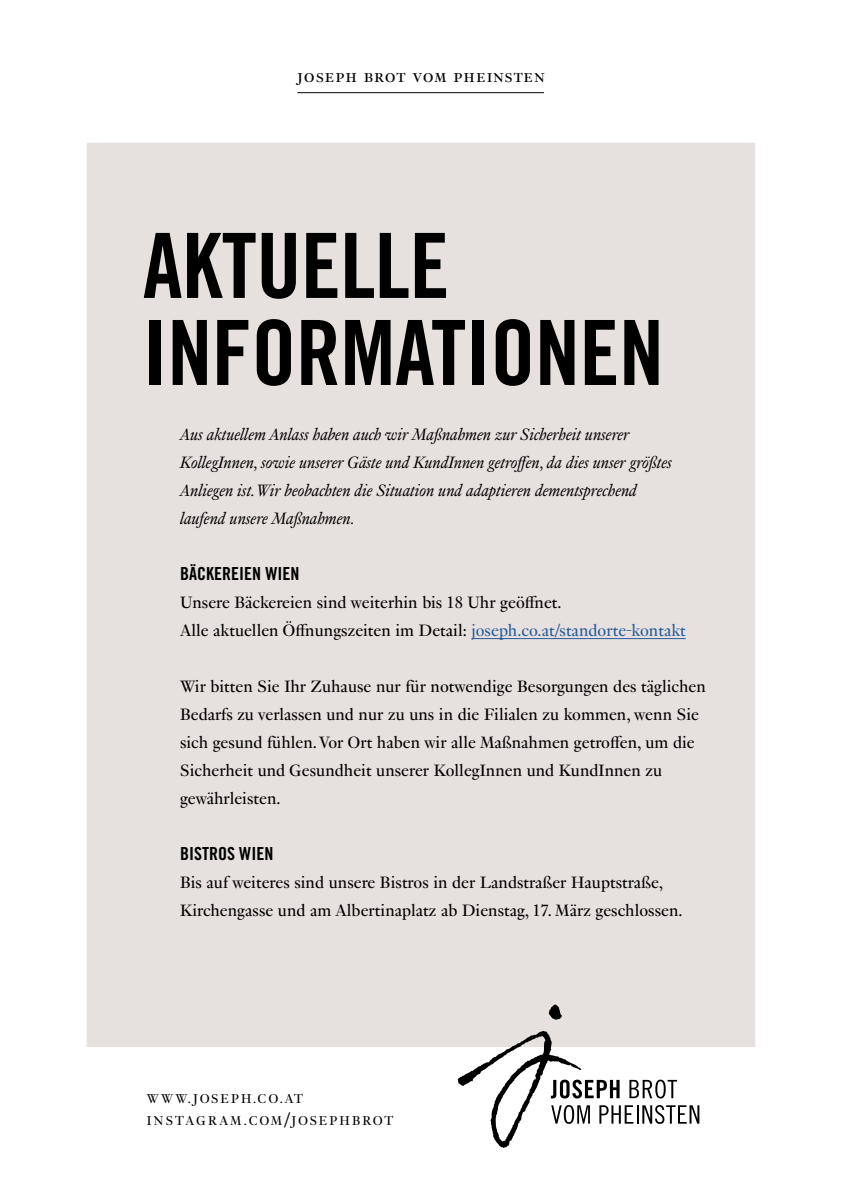
<style>
.page{position:relative;width:842px;height:1191px;background:#fff}
.page>*{position:absolute;margin:0;border:0;box-sizing:border-box;transform-origin:0 0}
.t1{font:90px/87px "Trade Gothic LT Std Bd Cn 20";letter-spacing:-.005em;color:#000}
.t2{font:20px "Genath";letter-spacing:.045em;color:#000}
.t3{font:18px/28px "Genath";color:#000}
.t4{font:italic 18px/28px "Genath";color:#000}
.t5{font:18px "Trade Gothic LT Std Bd Cn 20";color:#000}
.t6{font:14px/22px "Genath";letter-spacing:.14em;color:#000}
.s1{color:#275b9b}
.s2{font-size:20px}
</style>
<div class="page">
<div style="left:87px;top:143px;width:668px;height:903px;background:#e6e1de"></div>
<svg style="left:549px;top:1004px;width:13px;height:16px"></svg>
<svg style="left:458px;top:1031px;width:241px;height:116px"></svg>
<hr style="left:297px;top:92px;width:247px;height:1px;background:#000">
<hr style="left:471px;top:638px;width:215px;height:1px;background:#275b9b">
<p class="t2" style="left:297px;top:61px;width:249px">joseph brot vom pheinsten</p>
<h1 class="t1" style="left:143px;top:222px;width:523px">AKTUELLE<br>INFORMATIONEN</h1>
<p class="t4" style="left:180px;top:419px;width:493px">Aus aktuellem Anlass haben auch wir Maßnahmen zur Sicherheit unserer KollegInnen, sowie unserer Gäste und KundInnen getroffen, da dies unser größtes Anliegen ist. Wir beobachten die Situation und adaptieren dementsprechend laufend unsere Maßnahmen.</p>
<p class="t5" style="left:180px;top:563px;width:121px">BÄCKEREIEN WIEN</p>
<p class="t3" style="left:180px;top:587px;width:507px">Unsere Bäckereien sind weiterhin bis 18 Uhr geöffnet.<br>Alle aktuellen Öffnungszeiten im Detail: <span class="s1">joseph.co.at/standorte-kontakt</span></p>
<p class="t3" style="left:180px;top:671px;width:527px">Wir bitten Sie Ihr Zuhause nur für notwendige Besorgungen des täglichen Bedarfs zu verlassen und nur zu uns in die Filialen zu kommen, wenn Sie sich gesund fühlen. Vor Ort haben wir alle Maßnahmen getroffen, um die Sicherheit und Gesundheit unserer KollegInnen und KundInnen zu gewährleisten.</p>
<p class="t5" style="left:180px;top:843px;width:95px">BISTROS WIEN</p>
<p class="t3" style="left:180px;top:867px;width:504px">Bis auf weiteres sind unsere Bistros in der Landstraßer Hauptstraße,<br>Kirchengasse und am Albertinaplatz ab Dienstag, 17. März geschlossen.</p>
<p class="t6" style="left:147px;top:1086px;width:248px">WWW.JOSEPH.CO.AT<br>INSTAGRAM.COM<span class="s2">/</span>JOSEPHBROT</p>
</div>
